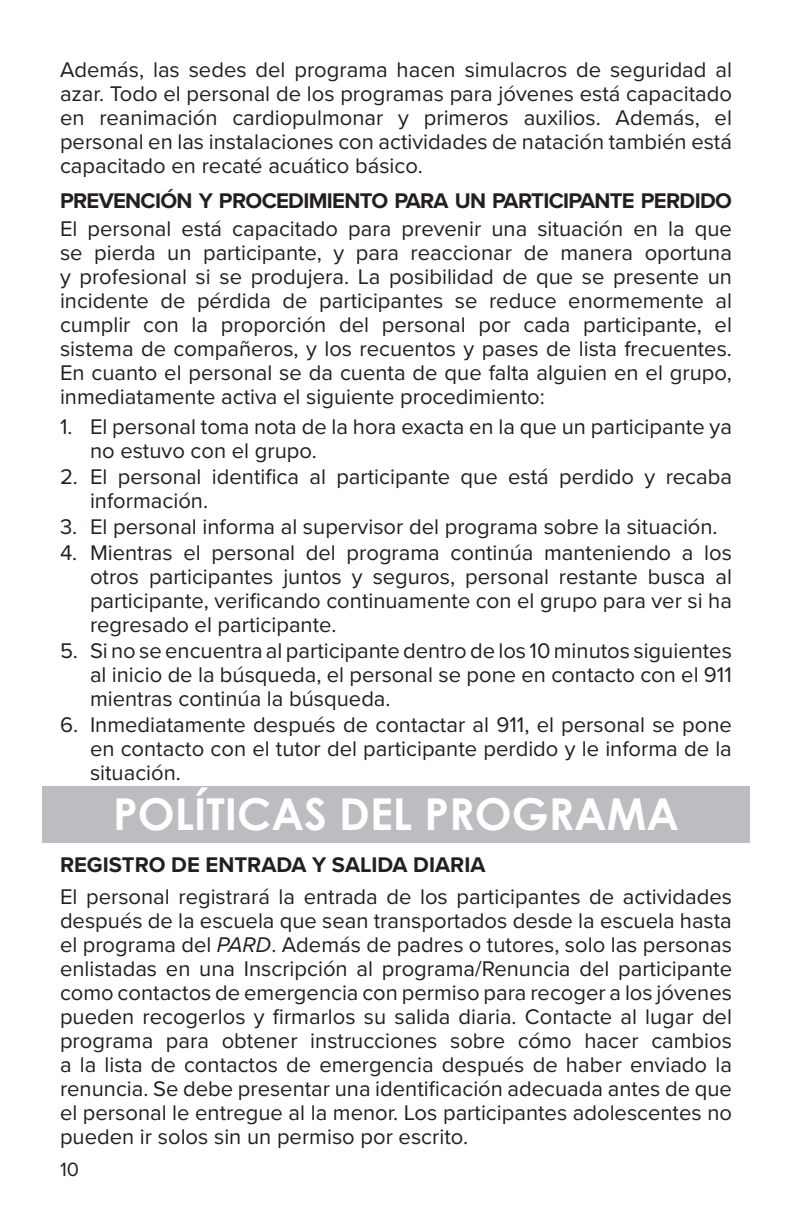
<style>
.page{position:relative;width:792px;height:1224px;background:#fff}
.page>*{position:absolute;margin:0;border:0;box-sizing:border-box;transform-origin:0 0}
.Page_Header_2{font:700 44px "Century Gothic";color:#fff}
.Body_Text{font:22px/24px "Proxima Nova";color:#231f20;text-align:justify}
.t1{font:700 22px "Proxima Nova";letter-spacing:-.03em;color:#231f20}
.t2{font:700 22px "Proxima Nova";color:#231f20}
.t3{font:20px "Proxima Nova";color:#231f20}
.s1{font-style:italic}
</style>
<div class="page">
<div style="left:42px;top:787px;width:708px;height:56px;background:#bcbdc0"></div>
<p class="Body_Text" style="left:60px;top:57px;width:674px">Además, las sedes del programa hacen simulacros de seguridad al azar. Todo el personal de los programas para jóvenes está capacitado en reanimación cardiopulmonar y primeros auxilios. Además, el personal en las instalaciones con actividades de natación también está capacitado en recaté acuático básico.</p>
<p class="t1" style="left:60px;top:184px;width:674px">PREVENCIÓN Y PROCEDIMIENTO PARA UN PARTICIPANTE PERDIDO</p>
<p class="Body_Text" style="left:60px;top:215px;width:674px">El personal está capacitado para prevenir una situación en la que se pierda un participante, y para reaccionar de manera oportuna y profesional si se produjera. La posibilidad de que se presente un incidente de pérdida de participantes se reduce enormemente al cumplir con la proporción del personal por cada participante, el sistema de compañeros, y los recuentos y pases de lista frecuentes.<br>En cuanto el personal se da cuenta de que falta alguien en el grupo, inmediatamente activa el siguiente procedimiento:</p>
<p class="Body_Text" style="left:90px;top:413px;width:644px;text-indent:-30px">1. El personal toma nota de la hora exacta en la que un participante ya no estuvo con el grupo.</p>
<p class="Body_Text" style="left:90px;top:463px;width:644px;text-indent:-30px">2. El personal identifica al participante que está perdido y recaba información.</p>
<p class="Body_Text" style="left:60px;top:513px;width:659px">3. El personal informa al supervisor del programa sobre la situación.</p>
<p class="Body_Text" style="left:90px;top:539px;width:644px;text-indent:-30px">4. Mientras el personal del programa continúa manteniendo a los otros participantes juntos y seguros, personal restante busca al participante, verificando continuamente con el grupo para ver si ha regresado el participante.</p>
<p class="Body_Text" style="left:90px;top:637px;width:643px;text-indent:-30px">5. Si no se encuentra al participante dentro de los 10 minutos siguientes al inicio de la búsqueda, el personal se pone en contacto con el 911 mientras continúa la búsqueda.</p>
<p class="Body_Text" style="left:90px;top:711px;width:643px;text-indent:-30px">6. Inmediatamente después de contactar al 911, el personal se pone en contacto con el tutor del participante perdido y le informa de la situación.</p>
<p class="Page_Header_2" style="left:113px;top:780px;width:567px">POLÍTICAS DEL PROGRAMA</p>
<p class="t2" style="left:60px;top:848px;width:427px">REGISTRO DE ENTRADA Y SALIDA DIARIA</p>
<p class="Body_Text" style="left:60px;top:884px;width:674px">El personal registrará la entrada de los participantes de actividades después de la escuela que sean transportados desde la escuela hasta el programa del <span class="s1">PARD</span>. Además de padres o tutores, solo las personas enlistadas en una Inscripción al programa/Renuncia del participante como contactos de emergencia con permiso para recoger a los jóvenes pueden recogerlos y firmarlos su salida diaria. Contacte al lugar del programa para obtener instrucciones sobre cómo hacer cambios a la lista de contactos de emergencia después de haber enviado la renuncia. Se debe presentar una identificación adecuada antes de que el personal le entregue al la menor. Los participantes adolescentes no pueden ir solos sin un permiso por escrito.</p>
<p class="t3" style="left:60px;top:1154px;width:21px">10</p>
</div>
